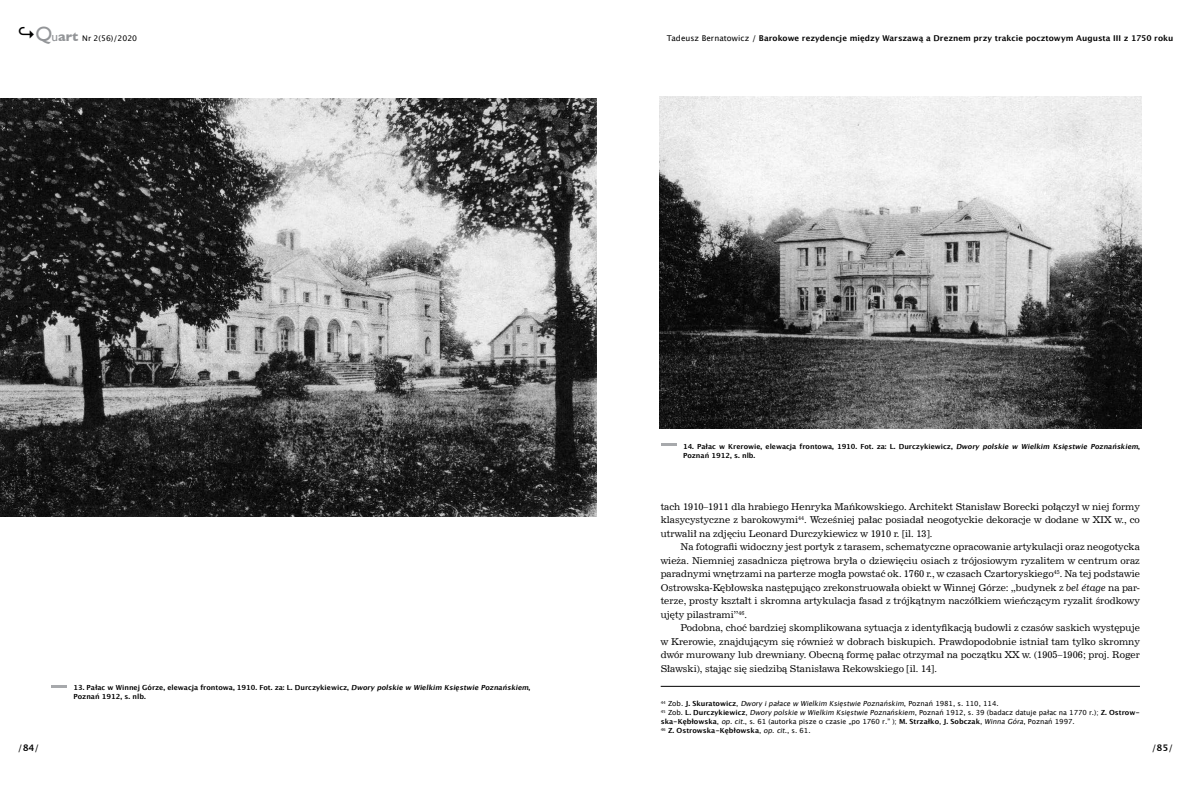
<style>
.page{position:relative;width:1191px;height:794px;background:#fff}
.page>*{position:absolute;margin:0;border:0;box-sizing:border-box;transform-origin:0 0}
.t1{font:9.4px/13.5px "News 702 EU";color:#000;text-align:justify}
.t2{font:9px "Lucida Grande";color:#000}
.t3{font:700 8px "Lucida Grande";letter-spacing:.005em;color:#000}
.t4{font:7.8px "Lucida Grande";color:#000}
.t5{font:7px/9px "Lucida Grande";color:#000}
.t6{font:700 7px/9px "Lucida Grande";color:#000}
.s1{font-weight:700;font-size:18px}
.s2{font-family:"Gill Sans";font-size:20.6px;color:#939598}
.s3{font-family:"Gill Sans";font-size:13.2px;color:#939598}
.s4{font-family:"Gill Sans";font-weight:700;font-size:13.2px;color:#939598}
.s5{font-weight:400}
.s6{font-style:italic}
.s7{font-weight:700}
</style>
<div class="page">
<img style="left:0;top:98px;width:596px;height:418px">
<img style="left:659px;top:96px;width:482px;height:332px">
<hr style="left:660px;top:686px;width:480px;height:1px;background:#000">
<hr style="left:660px;top:443px;width:16px;height:3px;background:#a7a9ac">
<hr style="left:51px;top:684px;width:16px;height:3px;background:#a7a9ac">
<p class="t4" style="left:18px;top:34px;width:121px"><span class="s1">↪</span><span class="s2">Q</span><span class="s3">u</span><span class="s4">art</span> Nr 2(56)/2020</p>
<p class="t3" style="left:667px;top:34px;width:508px"><span class="s5">Tadeusz Bernatowicz /</span> Barokowe rezydencje między Warszawą a Dreznem przy trakcie pocztowym Augusta III z 1750 roku</p>
<p class="t6" style="left:73px;top:683px;width:458px">13. Pałac w Winnej Górze, elewacja frontowa, 1910. Fot. za: L. Durczykiewicz, <span class="s6">Dwory polskie w Wielkim Księstwie Poznańskiem</span>,<br>Poznań 1912, s. nlb.</p>
<p class="t6" style="left:683px;top:442px;width:458px">14. Pałac w Krerowie, elewacja frontowa, 1910. Fot. za: L. Durczykiewicz, <span class="s6">Dwory polskie w Wielkim Księstwie Poznańskiem</span>,<br>Poznań 1912, s. nlb.</p>
<p class="t1" style="left:660px;top:500px;width:481px">tach 1910–1911 dla hrabiego Henryka Mańkowskiego. Architekt Stanisław Borecki połączył w niej formy klasycystyczne z barokowymi<sup>44</sup>. Wcześniej pałac posiadał neogotyckie dekoracje w dodane w XIX w., co utrwalił na zdjęciu Leonard Durczykiewicz w 1910 r. [il. 13].</p>
<p class="t1" style="left:660px;top:540px;width:481px;text-indent:20px">Na fotografii widoczny jest portyk z tarasem, schematyczne opracowanie artykulacji oraz neogotycka wieża. Niemniej zasadnicza piętrowa bryła o dziewięciu osiach z trójosiowym ryzalitem w centrum oraz paradnymi wnętrzami na parterze mogła powstać ok. 1760 r., w czasach Czartoryskiego<sup>45</sup>. Na tej podstawie Ostrowska-Kębłowska następująco zrekonstruowała obiekt w Winnej Górze: „budynek z <span class="s6">bel étage</span> na par&shy;terze, prosty kształt i skromna artykulacja fasad z trójkątnym naczółkiem wieńczącym ryzalit środkowy ujęty pilastrami”<sup>46</sup>.</p>
<p class="t1" style="left:660px;top:621px;width:481px;text-indent:20px">Podobna, choć bardziej skomplikowana sytuacja z identyfikacją budowli z czasów saskich występuje w Krerowie, znajdującym się również w dobrach biskupich. Prawdopodobnie istniał tam tylko skromny dwór murowany lub drewniany. Obecną formę pałac otrzymał na początku XX w. (1905–1906; proj. Roger Sławski), stając się siedzibą Stanisława Rekowskiego [il. 14].</p>
<p class="t5" style="left:660px;top:699px;width:481px"><sup>4</sup> <sup>4</sup> Zo b . <span class="s7">J . S ku ratow i cz</span> , <span class="s6">Dworyipałacew Wielkim KsięstwiePoznańskim</span>, Po z n a ń 1 9 8 1 , s . 1 1 0 , 1 1 4 .<br><sup>45</sup> Zob. <span class="s7">L. Durczykiewicz</span>, <span class="s6">Dworypolskiew Wielkim KsięstwiePoznańskiem</span>, Poznań 1912, s. 39 (badacz datuje pałac na 1770 r.); <span class="s7">Z. Ostrow&shy;ska-Kębłowska</span>, <span class="s6">op.cit.</span>, s. 61 (autorka pisze o czasie „po 1760 r.” ); <span class="s7">M. Strzałko</span>, <span class="s7">J. Sobczak</span>, <span class="s6">WinnaGóra</span>, Poznań 1997.<br><sup>46</sup> <span class="s7">Z. Ostrowska-Kębłowska</span>, <span class="s6">op.cit.</span>, s. 61.</p>
<p class="t2" style="left:18px;top:743px;width:23px">/<span class="s7">84</span>/</p>
<p class="t2" style="left:1151px;top:743px;width:23px">/<span class="s7">85</span>/</p>
</div>
